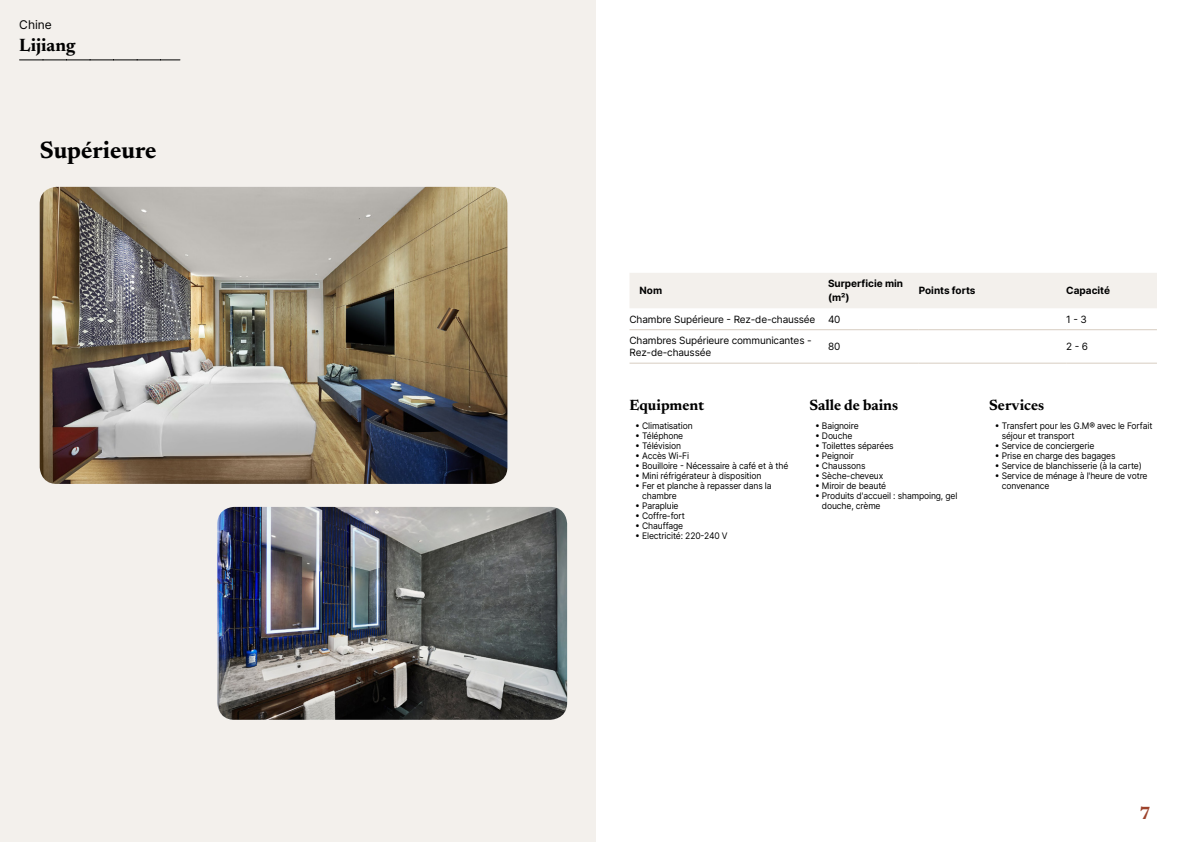
<style>
.page{position:relative;width:1191px;height:842px;background:#fff}
.page>*{position:absolute;margin:0;border:0;box-sizing:border-box;transform-origin:0 0}
.t1{font:700 24px "Newsreader 24 pt";color:#000}
.t2{font:700 18px "Newsreader 24 pt";color:#000}
.t3{font:700 18px "Newsreader 24 pt";color:#9d432c}
.t4{font:700 15px "Newsreader 24 pt";color:#000}
.t5{font:12px "Inter";color:#000}
.t6{font:10px/12px "Inter";letter-spacing:-.015em;color:#000}
.t7{font:700 10px/14px "Inter";color:#000}
.t8{font:9px/10px "Inter";letter-spacing:-.015em;color:#000;scale:.95 1}
</style>
<div class="page">
<div style="left:0;top:0;width:595px;height:842px;background:#f3f0ec"></div>
<img style="left:40px;top:187px;width:467px;height:297px">
<img style="left:217px;top:507px;width:350px;height:213px">
<svg style="left:20px;top:60px;width:160px;height:1px"></svg>
<div style="left:630px;top:273px;width:527px;height:35px;background:#f3f0ec"></div>
<hr style="left:629px;top:329px;width:199px;height:1px;background:#d7cdc1">
<hr style="left:828px;top:329px;width:90px;height:1px;background:#d7cdc1">
<hr style="left:918px;top:329px;width:148px;height:1px;background:#d7cdc1">
<hr style="left:1066px;top:329px;width:91px;height:1px;background:#d7cdc1">
<hr style="left:629px;top:363px;width:199px;height:1px;background:#d7cdc1">
<hr style="left:828px;top:363px;width:90px;height:1px;background:#d7cdc1">
<hr style="left:918px;top:363px;width:148px;height:1px;background:#d7cdc1">
<hr style="left:1066px;top:363px;width:91px;height:1px;background:#d7cdc1">
<h3 class="t5" style="left:19px;top:15px;width:34px">Chine</h3>
<h2 class="t2" style="left:19px;top:32px;width:57px">Lijiang</h2>
<h1 class="t1" style="left:40px;top:133px;width:118px">Supérieure</h1>
<p class="t7" style="left:639px;top:283px;width:24px">Nom</p>
<p class="t7" style="left:828px;top:276px;width:77px">Surperficie min (m²)</p>
<p class="t7" style="left:918px;top:283px;width:58px">Points forts</p>
<p class="t7" style="left:1066px;top:283px;width:45px">Capacité</p>
<p class="t6" style="left:629px;top:313px;width:187px">Chambre Supérieure - Rez-de-chaussée</p>
<p class="t6" style="left:828px;top:313px;width:14px">40</p>
<p class="t6" style="left:1066px;top:313px;width:22px">1 - 3</p>
<p class="t6" style="left:629px;top:334px;width:184px">Chambres Supérieure communicantes -<br>Rez-de-chaussée</p>
<p class="t6" style="left:828px;top:340px;width:14px">80</p>
<p class="t6" style="left:1066px;top:340px;width:23px">2 - 6</p>
<h3 class="t4" style="left:629px;top:394px;width:76px">Equipment</h3>
<p class="t8" style="left:635px;top:420px;width:62px">• Climatisation</p>
<p class="t8" style="left:635px;top:430px;width:52px">• Téléphone</p>
<p class="t8" style="left:635px;top:440px;width:50px">• Télévision</p>
<p class="t8" style="left:635px;top:450px;width:58px">• Accès Wi-Fi</p>
<p class="t8" style="left:635px;top:460px;width:163px">• Bouilloire - Nécessaire à café et à thé</p>
<p class="t8" style="left:635px;top:470px;width:134px">• Mini réfrigérateur à disposition</p>
<p class="t8" style="left:642px;top:480px;width:138px;text-indent:-7px">• Fer et planche à repasser dans la chambre</p>
<p class="t8" style="left:635px;top:500px;width:47px">• Parapluie</p>
<p class="t8" style="left:635px;top:510px;width:54px">• Coffre-fort</p>
<p class="t8" style="left:635px;top:520px;width:52px">• Chauffage</p>
<p class="t8" style="left:635px;top:530px;width:99px">• Electricité: 220-240 V</p>
<h3 class="t4" style="left:809px;top:394px;width:90px">Salle de bains</h3>
<p class="t8" style="left:815px;top:420px;width:47px">• Baignoire</p>
<p class="t8" style="left:815px;top:430px;width:41px">• Douche</p>
<p class="t8" style="left:815px;top:440px;width:84px">• Toilettes séparées</p>
<p class="t8" style="left:815px;top:450px;width:43px">• Peignoir</p>
<p class="t8" style="left:815px;top:460px;width:55px">• Chaussons</p>
<p class="t8" style="left:815px;top:470px;width:73px">• Sèche-cheveux</p>
<p class="t8" style="left:815px;top:480px;width:76px">• Miroir de beauté</p>
<p class="t8" style="left:822px;top:490px;width:144px;text-indent:-7px">• Produits d'accueil : shampoing, gel douche, crème</p>
<h3 class="t4" style="left:989px;top:394px;width:57px">Services</h3>
<p class="t8" style="left:1001px;top:420px;width:160px;text-indent:-7px">• Transfert pour les G.M® avec le Forfait séjour et transport</p>
<p class="t8" style="left:994px;top:440px;width:106px">• Service de conciergerie</p>
<p class="t8" style="left:994px;top:450px;width:129px">• Prise en charge des bagages</p>
<p class="t8" style="left:994px;top:460px;width:156px">• Service de blanchisserie (à la carte)</p>
<p class="t8" style="left:1001px;top:470px;width:155px;text-indent:-7px">• Service de ménage à l'heure de votre convenance</p>
<h2 class="t3" style="left:1139px;top:800px;width:13px">7</h2>
</div>
